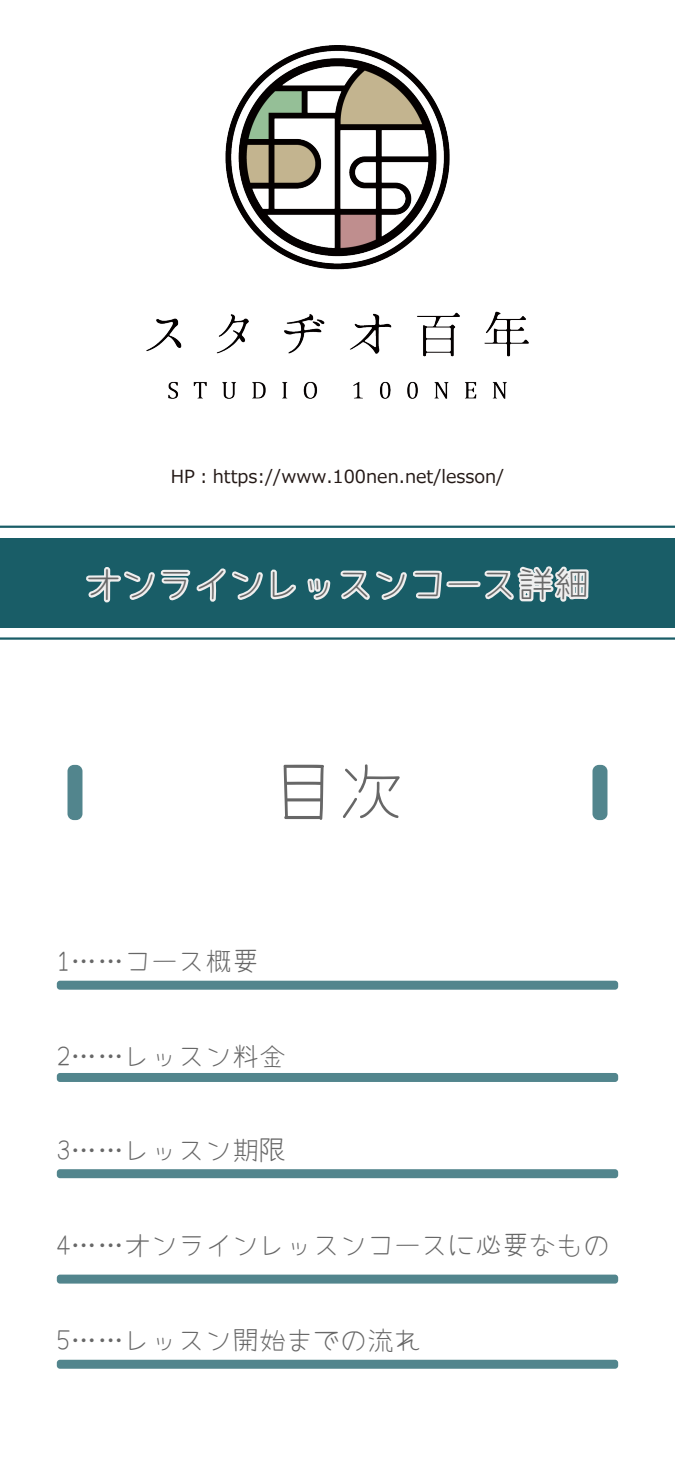
<style>
.page{position:relative;width:675px;height:1459px;background:#fff}
.page>*{position:absolute;margin:0;border:0;box-sizing:border-box;transform-origin:0 0}
.t1{font:67.5px "Yomogi Font";color:#676767}
.t2{font:36px "Yomogi Font";color:#676767}
.t3{font:27px "Yomogi Font";color:#676767}
.t4{font:18px "Meiryo";color:#231815}
</style>
<div class="page">
<img style="left:146px;top:45px;width:383px;height:354px">
<div style="left:0;top:538px;width:675px;height:89px;background:#195d67"></div>
<svg style="left:86px;top:567px;width:210px;height:36px"></svg>
<svg style="left:305px;top:570px;width:137px;height:70px"></svg>
<div style="left:446px;top:581px;width:35px;height:6px;border:4px solid #efefef"></div>
<svg style="left:482px;top:566px;width:109px;height:424px"></svg>
<div style="left:68px;top:765px;width:15px;height:55px;background:#52858d;border-radius:6px"></div>
<div style="left:592px;top:765px;width:16px;height:55px;background:#52858d;border-radius:6px"></div>
<div style="left:57px;top:980px;width:561px;height:9px;background:#52858d;border-radius:3px"></div>
<div style="left:57px;top:1073px;width:561px;height:9px;background:#52858d;border-radius:3px"></div>
<div style="left:57px;top:1169px;width:561px;height:9px;background:#52858d;border-radius:3px"></div>
<div style="left:57px;top:1274px;width:561px;height:9px;background:#52858d;border-radius:3px"></div>
<div style="left:57px;top:1359px;width:561px;height:9px;background:#52858d;border-radius:3px"></div>
<hr style="left:0;top:637px;width:675px;height:2px;background:#195d67">
<hr style="left:0;top:525px;width:675px;height:3px;background:#195d67">
<p class="t4" style="left:171px;top:466px;width:335px">HP：https://www.100nen.net/lesson/</p>
<h2 class="t2" style="left:85px;top:566px;width:505px">オンラインレッスンコース詳細</h2>
<h1 class="t1" style="left:270px;top:758px;width:136px">目次</h1>
<p class="t3" style="left:57px;top:947px;width:204px">1……コース概要</p>
<p class="t3" style="left:57px;top:1042px;width:231px">2……レッスン料金</p>
<p class="t3" style="left:57px;top:1136px;width:231px">3……レッスン期限</p>
<p class="t3" style="left:57px;top:1231px;width:555px">4……オンラインレッスンコースに必要なもの</p>
<p class="t3" style="left:57px;top:1325px;width:366px">5……レッスン開始までの流れ</p>
</div>
